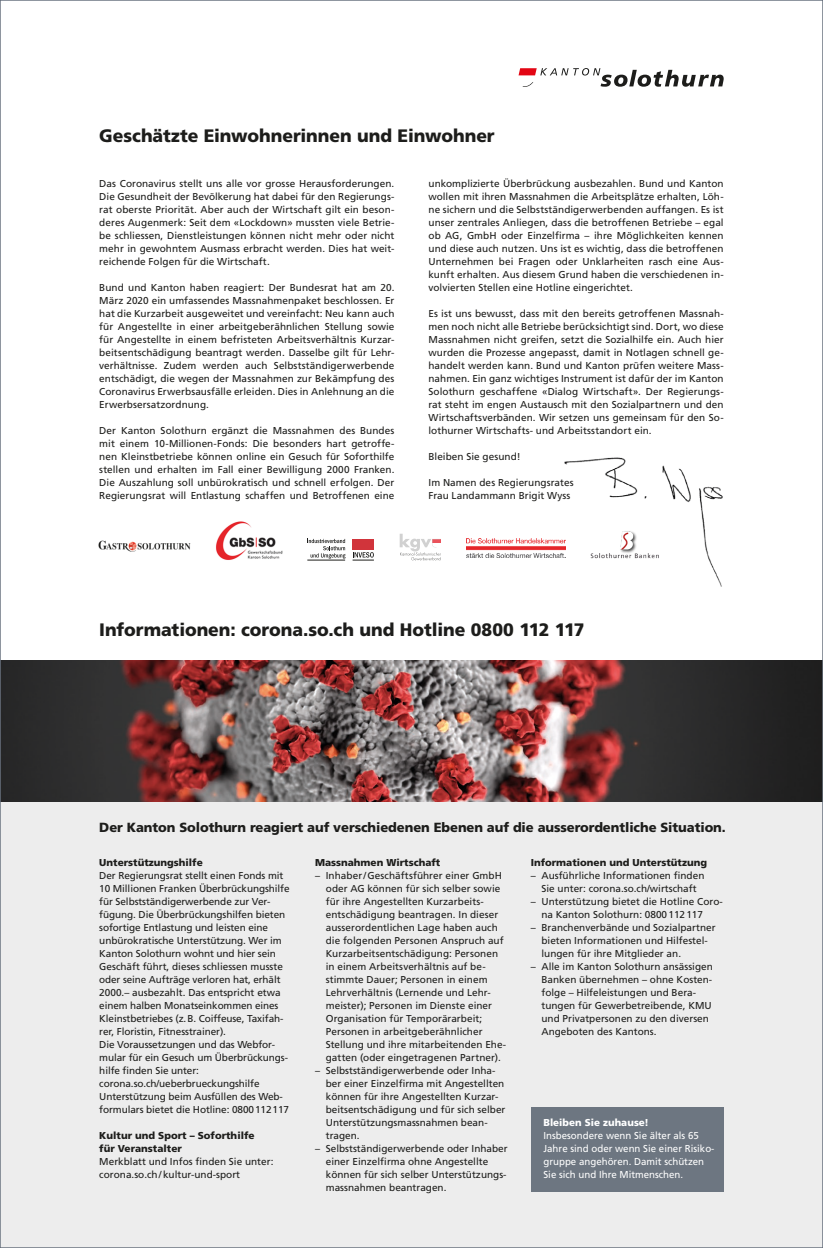
<style>
.page{position:relative;width:823px;height:1248px;background:#fff}
.page>*{position:absolute;margin:0;border:0;box-sizing:border-box;transform-origin:0 0}
.t1{font:900 18px "Frutiger";color:#1d1d1b}
.t2{font:900 13.2px "Frutiger";letter-spacing:-.005em;color:#1d1d1b}
.t3{font:10px/13px "Frutiger";color:#1d1d1b}
.t4{font:10px/13px "Frutiger";color:#fff}
.t5{font:900 10px/13px "Frutiger";color:#1d1d1b}
.t6{font:900 10px "Frutiger";letter-spacing:.005em;color:#fff}
</style>
<div class="page">
<div style="left:0;top:660px;width:822px;height:587px;background:#ededed"></div>
<img style="left:559px;top:457px;width:164px;height:130px">
<div style="left:530px;top:1107px;width:193px;height:84px;background:#6d7681"></div>
<svg style="left:518px;top:68px;width:205px;height:19px"></svg>
<img style="left:2px;top:660px;width:818px;height:141px">
<img style="left:98px;top:540px;width:93px;height:12px">
<img style="left:216px;top:521px;width:66px;height:39px">
<div style="left:352px;top:539px;width:21px;height:10px;background:#d1343b"></div>
<hr style="left:307px;top:560px;width:38px;height:1px;background:#1d1d1b">
<svg style="left:352px;top:552px;width:21px;height:9px"></svg>
<svg style="left:307px;top:539px;width:38px;height:19px"></svg>
<svg style="left:399px;top:534px;width:41px;height:26px"></svg>
<img style="left:466px;top:539px;width:99px;height:18px">
<img style="left:588px;top:530px;width:74px;height:30px">
<h1 class="t1" style="left:99px;top:124px;width:396px">Geschätzte Einwohnerinnen und Einwohner</h1>
<p class="t3" style="left:99px;top:177px;width:296px;text-align:justify">Das Coronavirus stellt uns alle vor grosse Herausforderungen.<br>Die Gesundheit der Bevölkerung hat dabei für den Regierungs&shy;rat oberste Priorität. Aber auch der Wirtschaft gilt ein beson&shy;deres Augenmerk: Seit dem «Lockdown» mussten viele Betrie&shy;be schliessen, Dienstleistungen können nicht mehr oder nicht mehr in gewohntem Ausmass erbracht werden. Dies hat weit&shy;reichende Folgen für die Wirtschaft.</p>
<p class="t3" style="left:99px;top:281px;width:296px;text-align:justify">Bund und Kanton haben reagiert: Der Bundesrat hat am 20.<br>März 2020 ein umfassendes Massnahmenpaket beschlossen. Er hat die Kurzarbeit ausgeweitet und vereinfacht: Neu kann auch für Angestellte in einer arbeitgeberähnlichen Stellung sowie für Angestellte in einem befristeten Arbeitsverhältnis Kurzar&shy;beitsentschädigung beantragt werden. Dasselbe gilt für Lehr&shy;verhältnisse. Zudem werden auch Selbstständigerwerbende entschädigt, die wegen der Massnahmen zur Bekämpfung des Coronavirus Erwerbsausfälle erleiden. Dies in Anlehnung an die Erwerbsersatzordnung.</p>
<p class="t3" style="left:99px;top:424px;width:296px;text-align:justify">Der Kanton Solothurn ergänzt die Massnahmen des Bundes mit einem 10-Millionen-Fonds: Die besonders hart getroffe&shy;nen Kleinstbetriebe können online ein Gesuch für Soforthilfe stellen und erhalten im Fall einer Bewilligung 2000 Franken.<br>Die Auszahlung soll unbürokratisch und schnell erfolgen. Der Regierungsrat will Entlastung schaffen und Betroffenen eine</p>
<p class="t3" style="left:428px;top:177px;width:296px;text-align:justify">unkomplizierte Überbrückung ausbezahlen. Bund und Kanton wollen mit ihren Massnahmen die Arbeitsplätze erhalten, Löh&shy;ne sichern und die Selbstständigerwerbenden auffangen. Es ist unser zentrales Anliegen, dass die betroffenen Betriebe – egal ob AG, GmbH oder Einzelfirma – ihre Möglichkeiten kennen und diese auch nutzen. Uns ist es wichtig, dass die betroffenen Unternehmen bei Fragen oder Unklarheiten rasch eine Aus&shy;kunft erhalten. Aus diesem Grund haben die verschiedenen in&shy;volvierten Stellen eine Hotline eingerichtet.</p>
<p class="t3" style="left:428px;top:307px;width:296px;text-align:justify">Es ist uns bewusst, dass mit den bereits getroffenen Massnah&shy;men noch nicht alle Betriebe berücksichtigt sind. Dort, wo diese Massnahmen nicht greifen, setzt die Sozialhilfe ein. Auch hier wurden die Prozesse angepasst, damit in Notlagen schnell ge&shy;handelt werden kann. Bund und Kanton prüfen weitere Mass&shy;nahmen. Ein ganz wichtiges Instrument ist dafür der im Kanton Solothurn geschaffene «Dialog Wirtschaft». Der Regierungs&shy;rat steht im engen Austausch mit den Sozialpartnern und den Wirtschaftsverbänden. Wir setzen uns gemeinsam für den So&shy;lothurner Wirtschafts- und Arbeitsstandort ein.</p>
<p class="t3" style="left:428px;top:450px;width:93px">Bleiben Sie gesund!</p>
<p class="t3" style="left:428px;top:476px;width:146px">Im Namen des Regierungsrates<br>Frau Landammann Brigit Wyss</p>
<h1 class="t1" style="left:99px;top:619px;width:486px">Informationen: corona.so.ch und Hotline 0800 112 117</h1>
<h2 class="t2" style="left:99px;top:819px;width:627px">Der Kanton Solothurn reagiert auf verschiedenen Ebenen auf die ausserordentliche Situation.</h2>
<p class="t5" style="left:99px;top:855px;width:105px">Unterstützungshilfe</p>
<p class="t3" style="left:99px;top:868px;width:192px">Der Regierungsrat stellt einen Fonds mit 10 Millionen Franken Überbrückungshilfe für Selbstständigerwerbende zur Ver&shy;fügung. Die Überbrückungshilfen bieten sofortige Entlastung und leisten eine unbürokratische Unterstützung. Wer im Kanton Solothurn wohnt und hier sein Geschäft führt, dieses schliessen musste oder seine Aufträge verloren hat, erhält 2000.– ausbezahlt. Das entspricht etwa einem halben Monatseinkommen eines Kleinstbetriebes (z.B. Coiffeuse, Taxifah&shy;rer, Floristin, Fitnesstrainer).<br>Die Voraussetzungen und das Webfor&shy;mular für ein Gesuch um Überbrückungs&shy;hilfe finden Sie unter: corona.so.ch/ueberbrueckungshilfe Unterstützung beim Ausfüllen des Web&shy;formulars bietet die Hotline: 0800112117</p>
<p class="t5" style="left:99px;top:1128px;width:157px">Kultur und Sport – Soforthilfe für Veranstalter</p>
<p class="t3" style="left:99px;top:1154px;width:175px">Merkblatt und Infos finden Sie unter: corona.so.ch/kultur-und-sport</p>
<p class="t5" style="left:315px;top:855px;width:127px">Massnahmen Wirtschaft</p>
<p class="t3" style="left:325px;top:868px;width:182px;text-indent:-11px">– Inhaber/Geschäftsführer einer GmbH oder AG können für sich selber sowie für ihre Angestellten Kurzarbeits&shy;entschädigung beantragen. In dieser ausserordentlichen Lage haben auch die folgenden Personen Anspruch auf Kurzarbeitsentschädigung: Personen in einem Arbeitsverhältnis auf be&shy;stimmte Dauer; Personen in einem Lehrverhältnis (Lernende und Lehr&shy;meister); Personen im Dienste einer Organisation für Temporärarbeit; Personen in arbeitgeberähnlicher Stellung und ihre mitarbeitenden Ehe&shy;gatten (oder eingetragenen Partner).</p>
<p class="t3" style="left:325px;top:1063px;width:181px;text-indent:-11px">– Selbstständigerwerbende oder Inha&shy;ber einer Einzelfirma mit Angestellten können für ihre Angestellten Kurzar&shy;beitsentschädigung und für sich selber Unterstützungsmassnahmen bean&shy;tragen.</p>
<p class="t3" style="left:325px;top:1141px;width:183px;text-indent:-11px">– Selbstständigerwerbende oder Inhaber einer Einzelfirma ohne Angestellte können für sich selber Unterstützungs&shy;massnahmen beantragen.</p>
<p class="t5" style="left:530px;top:855px;width:178px">Informationen und Unterstützung</p>
<p class="t3" style="left:530px;top:868px;width:175px;text-align:center">– Ausführliche Informationen finden<br>Sie unter: corona.so.ch/wirtschaft</p>
<p class="t3" style="left:541px;top:894px;width:183px;text-indent:-11px">– Unterstützung bietet die Hotline Coro&shy;na Kanton Solothurn: 0800112117</p>
<p class="t3" style="left:541px;top:920px;width:175px;text-indent:-11px">– Branchenverbände und Sozialpartner bieten Informationen und Hilfestel&shy;lungen für ihre Mitglieder an.</p>
<p class="t3" style="left:541px;top:959px;width:173px;text-indent:-11px">– Alle im Kanton Solothurn ansässigen Banken übernehmen – ohne Kosten&shy;folge – Hilfeleistungen und Bera&shy;tungen für Gewerbetreibende, KMU und Privatpersonen zu den diversen Angeboten des Kantons.</p>
<p class="t6" style="left:543px;top:1116px;width:107px">Bleiben Sie zuhause!</p>
<p class="t4" style="left:543px;top:1128px;width:172px">Insbesondere wenn Sie älter als 65<br>Jahre sind oder wenn Sie einer Risiko&shy;gruppe angehören. Damit schützen Sie sich und Ihre Mitmenschen.</p>
</div>
